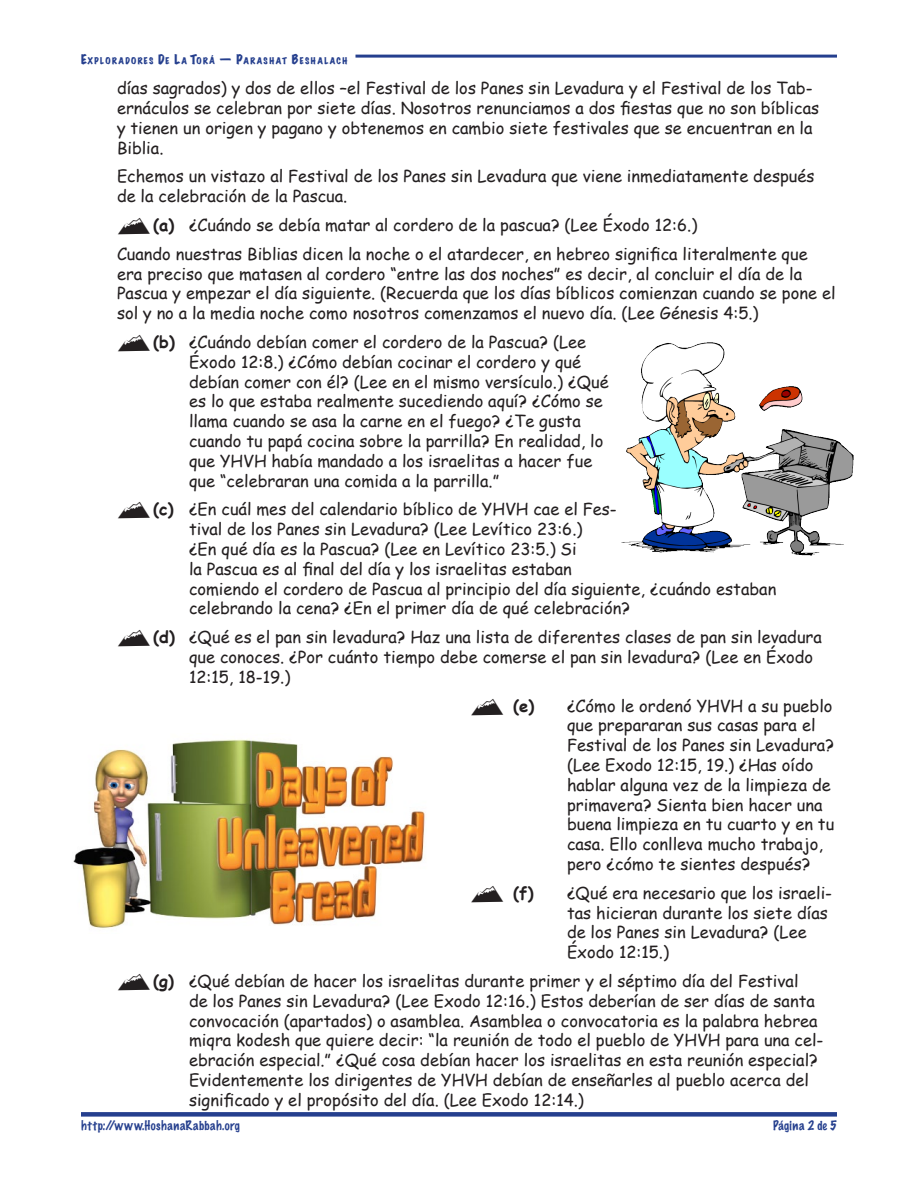
<style>
.page{position:relative;width:918px;height:1188px;background:#fff}
.page>*{position:absolute;margin:0;border:0;box-sizing:border-box;transform-origin:0 0}
.TE_Lists_MTN_dbat{font:16.5px/19.8px "Comic Sans MS";color:#231f20}
.TE_indent_left_2p{font:16.5px/19.8px "Comic Sans MS";color:#231f20}
.TE_Lists_MTN_dbat-2{font:700 16.5px "Comic Sans MS";color:#231f20}
.TE_Master_Page_Foot{font:100 12px "Marker Felt";letter-spacing:.045em;color:#253f8e}
.TE_Master_Page_Foot-2{font:100 12px "Marker Felt";letter-spacing:.015em;color:#253f8e}
.TE_Master_Headers_A{font:expanded 8.4px "Marker Felt";letter-spacing:.165em;color:#253f8e}
.s1{font-size:12px}
.s2{font-size:10.5px}
.s3{font-family:"Outfitters"}
.s4{font-weight:700}
.s5{font-family:"Outfitters";font-weight:400}
</style>
<div class="page">
<div style="left:81px;top:1112px;width:756px;height:5px;background:#253f8e"></div>
<hr style="left:356px;top:55px;width:481px;height:3px;background:#253f8e">
<img style="left:621px;top:342px;width:233px;height:213px">
<img style="left:73px;top:739px;width:352px;height:190px">
<p class="TE_Master_Headers_A" style="left:81px;top:54px;width:268px"><span class="s1">E</span>XPLORADORES <span class="s1">D</span>E <span class="s1">L</span>A <span class="s1">T</span>OR<span class="s2">Á</span> <span class="s1">— P</span>ARASHAT <span class="s1">B</span>ESHALACH</p>
<p class="TE_indent_left_2p" style="left:117px;top:78px;width:704px">días sagrados) y dos de ellos –el Festival de los Panes sin Levadura y el Festival de los Tab&shy;ernáculos se celebran por siete días. Nosotros renunciamos a dos fiestas que no son bíblicas y tienen un origen y pagano y obtenemos en cambio siete festivales que se encuentran en la Biblia.</p>
<p class="TE_indent_left_2p" style="left:117px;top:166px;width:699px">Echemos un vistazo al Festival de los Panes sin Levadura que viene inmediatamente después de la celebración de la Pascua.</p>
<p class="TE_Lists_MTN_dbat" style="left:117px;top:215px;width:582px"><span class="s3">X</span><span class="s4">(a)</span> ¿Cuándo se debía matar al cordero de la pascua? (Lee Éxodo 12:6.)</p>
<p class="TE_indent_left_2p" style="left:117px;top:243px;width:720px">Cuando nuestras Biblias dicen la noche o el atardecer, en hebreo significa literalmente que era preciso que matasen al cordero “entre las dos noches” es decir, al concluir el día de la Pascua y empezar el día siguiente. (Recuerda que los días bíblicos comienzan cuando se pone el sol y no a la media noche como nosotros comenzamos el nuevo día. (Lee Génesis 4:5.)</p>
<p class="TE_Lists_MTN_dbat" style="left:189px;top:332px;width:421px;text-indent:-72px"><span class="s3">X</span><span class="s4">(b)</span> ¿Cuándo debían comer el cordero de la Pascua? (Lee Éxodo 12:8.) ¿Cómo debían cocinar el cordero y qué debían comer con él? (Lee en el mismo versículo.) ¿Qué es lo que estaba realmente sucediendo aquí? ¿Cómo se llama cuando se asa la carne en el fuego? ¿Te gusta cuando tu papá cocina sobre la parrilla? En realidad, lo que YHVH había mandado a los israelitas a hacer fue que “celebraran una comida a la parrilla.”</p>
<p class="TE_Lists_MTN_dbat" style="left:189px;top:499px;width:589px;text-indent:-72px"><span class="s3">X</span><span class="s4">(c)</span> ¿En cuál mes del calendario bíblico de YHVH cae el Fes-<br>tival de los Panes sin Levadura? (Lee Levítico 23:6.)<br>¿En qué día es la Pascua? (Lee en Levítico 23:5.) Si<br>la Pascua es al final del día y los israelitas estaban<br>comiendo el cordero de Pascua al principio del día siguiente, ¿cuándo estaban celebrando la cena? ¿En el primer día de qué celebración?</p>
<p class="TE_Lists_MTN_dbat" style="left:189px;top:627px;width:634px;text-indent:-72px"><span class="s3">X</span><span class="s4">(d)</span> ¿Qué es el pan sin levadura? Haz una lista de diferentes clases de pan sin levadura que conoces. ¿Por cuánto tiempo debe comerse el pan sin levadura? (Lee en Éxodo<br>12:15, 18-19.)</p>
<p class="TE_Lists_MTN_dbat-2" style="left:470px;top:693px;width:65px"><span class="s5">X</span> (e)</p>
<p class="TE_Lists_MTN_dbat" style="left:567px;top:695px;width:269px">¿Cómo le ordenó YHVH a su pueblo que prepararan sus casas para el<br>Festival de los Panes sin Levadura? (Lee Exodo 12:15, 19.) ¿Has oído hablar alguna vez de la limpieza de primavera? Sienta bien hacer una buena limpieza en tu cuarto y en tu casa. Ello conlleva mucho trabajo, pero ¿cómo te sientes después?</p>
<p class="TE_Lists_MTN_dbat-2" style="left:470px;top:881px;width:64px"><span class="s5">X</span> (f)</p>
<p class="TE_Lists_MTN_dbat" style="left:567px;top:882px;width:267px">¿Qué era necesario que los israeli&shy;tas hicieran durante los siete días de los Panes sin Levadura? (Lee<br>Éxodo 12:15.)</p>
<p class="TE_Lists_MTN_dbat" style="left:189px;top:971px;width:636px;text-indent:-72px"><span class="s3">X</span><span class="s4">(g)</span> ¿Qué debían de hacer los israelitas durante primer y el séptimo día del Festival<br>de los Panes sin Levadura? (Lee Exodo 12:16.) Estos deberían de ser días de santa convocación (apartados) o asamblea. Asamblea o convocatoria es la palabra hebrea miqra kodesh que quiere decir: “la reunión de todo el pueblo de YHVH para una cel&shy;ebración especial.” ¿Qué cosa debían hacer los israelitas en esta reunión especial?<br>Evidentemente los dirigentes de YHVH debían de enseñarles al pueblo acerca del significado y el propósito del día. (Lee Exodo 12:14.)</p>
<p class="TE_Master_Page_Foot" style="left:81px;top:1117px;width:161px">http://www.HoshanaRabbah.org</p>
<p class="TE_Master_Page_Foot-2" style="left:773px;top:1117px;width:65px">Página 2 de 5</p>
</div>
